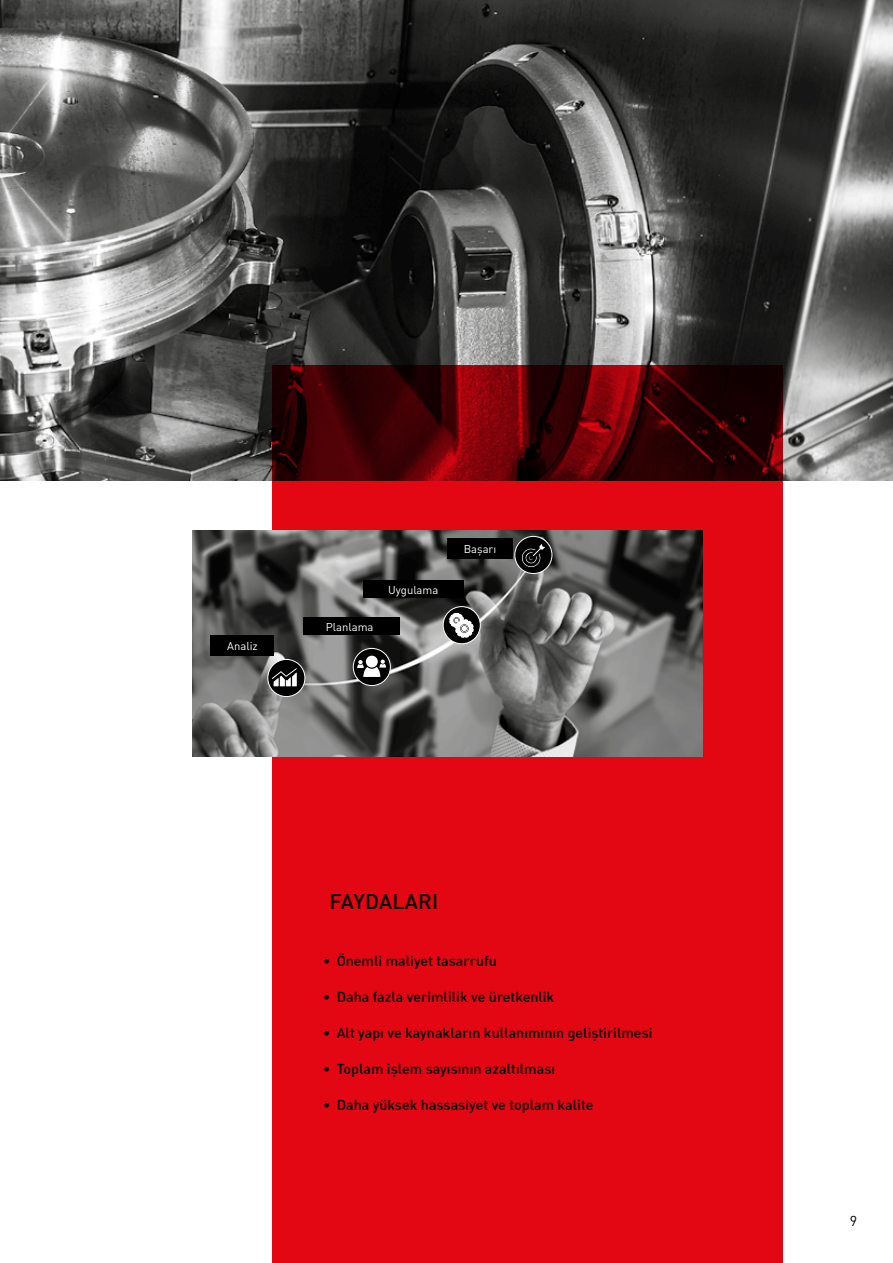
<style>
.page{position:relative;width:893px;height:1263px;background:#fff}
.page>*{position:absolute;margin:0;border:0;box-sizing:border-box;transform-origin:0 0}
.MHG_Highlight_Headli{font:500 21px "DIN Pro";letter-spacing:.01em;color:#000}
.t1{font:500 14.25px "DIN Pro";color:#000}
.t2{font:14.25px "DIN Pro";color:#000}
.MHG_Copytext_Small_7{font:11.25px "DIN Pro";color:#fff}
</style>
<div class="page">
<img style="left:0;top:0;width:893px;height:480px">
<svg style="left:272px;top:366px;width:510px;height:897px;background:#c80510"></svg>
<img style="left:192px;top:531px;width:511px;height:225px">
<div style="left:268px;top:659px;width:37px;height:37px;background:#000;border-radius:50%"></div>
<div style="left:267px;top:659px;width:38px;height:38px;border:1px solid #fff;border-radius:50%"></div>
<svg style="left:353px;top:648px;width:37px;height:37px"></svg>
<div style="left:353px;top:648px;width:38px;height:38px;border:1px solid #fff;border-radius:50%"></div>
<svg style="left:515px;top:536px;width:37px;height:37px"></svg>
<div style="left:514px;top:536px;width:38px;height:38px;border:1px solid #fff;border-radius:50%"></div>
<svg style="left:272px;top:668px;width:25px;height:18px"></svg>
<svg style="left:357px;top:656px;width:29px;height:21px"></svg>
<svg style="left:443px;top:607px;width:37px;height:37px"></svg>
<div style="left:443px;top:606px;width:38px;height:38px;border:1px solid #fff;border-radius:50%"></div>
<svg style="left:449px;top:613px;width:25px;height:25px"></svg>
<svg style="left:520px;top:538px;width:26px;height:30px"></svg>
<div style="left:210px;top:635px;width:64px;height:20px;background:#000"></div>
<div style="left:303px;top:618px;width:96px;height:17px;background:#000"></div>
<div style="left:363px;top:581px;width:100px;height:17px;background:#000"></div>
<div style="left:447px;top:538px;width:65px;height:21px;background:#000"></div>
<p class="MHG_Copytext_Small_7" style="left:227px;top:637px;width:32px">Analiz</p>
<p class="MHG_Copytext_Small_7" style="left:326px;top:618px;width:49px">Planlama</p>
<p class="MHG_Copytext_Small_7" style="left:388px;top:581px;width:52px">Uygulama</p>
<p class="MHG_Copytext_Small_7" style="left:464px;top:540px;width:34px">Başarı</p>
<p class="MHG_Highlight_Headli" style="left:330px;top:884px;width:110px">FAYDALARI</p>
<p class="t1" style="left:323px;top:949px;width:175px">• Önemli maliyet tasarrufu</p>
<p class="t1" style="left:323px;top:985px;width:233px">• Daha fazla verimlilik ve üretkenlik</p>
<p class="t1" style="left:323px;top:1021px;width:331px">• Alt yapı ve kaynakların kullanımının geliştirilmesi</p>
<p class="t1" style="left:323px;top:1057px;width:234px">• Toplam işlem sayısının azaltılması</p>
<p class="t1" style="left:323px;top:1093px;width:272px">• Daha yüksek hassasiyet ve toplam kalite</p>
<p class="t2" style="left:850px;top:1209px;width:9px">9</p>
</div>
